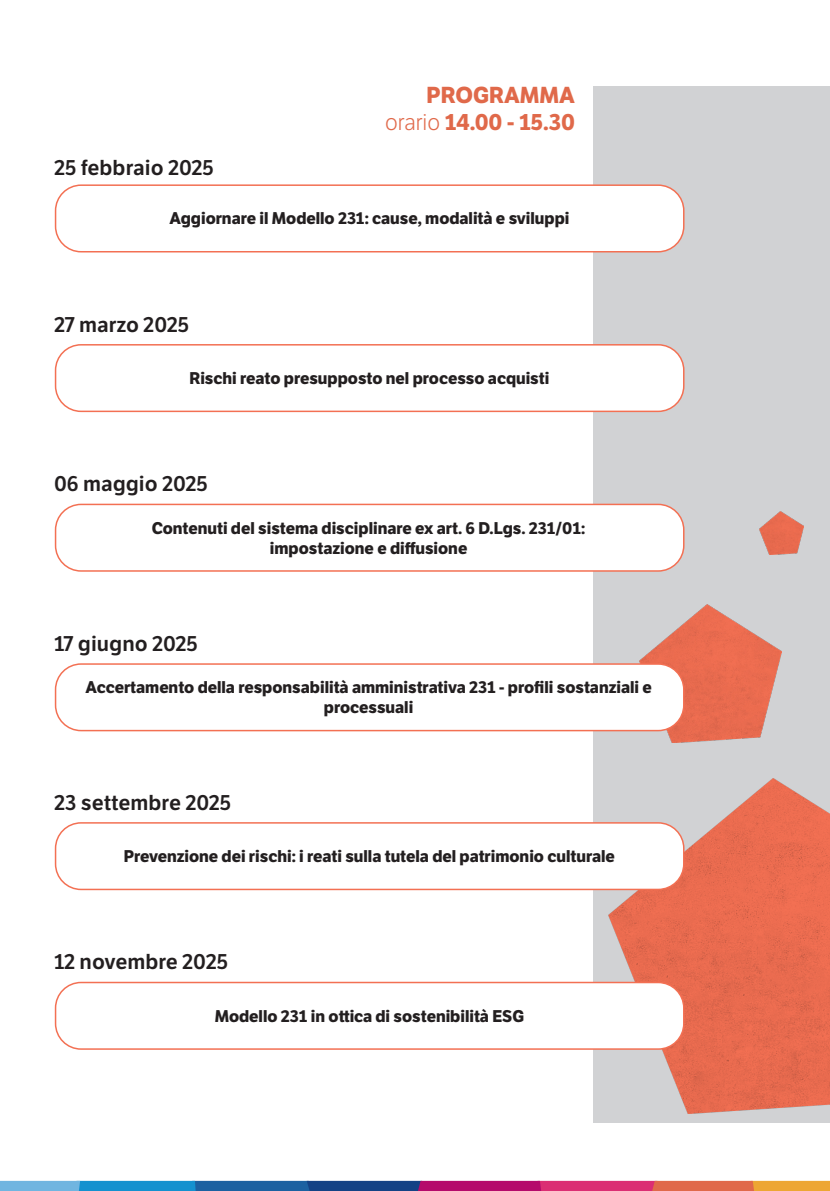
<style>
.page{position:relative;width:830px;height:1191px;background:#fff}
.page>*{position:absolute;margin:0;border:0;box-sizing:border-box;transform-origin:0 0}
.t1{font:700 22.5px "LFT Etica";color:#e0694a}
.t2{font:600 21px "LFT Etica";letter-spacing:-.005em;color:#231f20}
.t3{font:700 16.5px/19.8px "LFT Etica";color:#231f20;text-align:center}
.s1{font-weight:300}
</style>
<div class="page">
<div style="left:593px;top:86px;width:236px;height:1037px;background:#d1d2d4"></div>
<svg style="left:0;top:1180px;width:829px;height:11px;background:#876b90"></svg>
<img style="left:608px;top:778px;width:221px;height:335px">
<img style="left:639px;top:604px;width:142px;height:138px">
<img style="left:759px;top:512px;width:44px;height:42px">
<div style="left:55px;top:185px;width:628px;height:67px;background:#fff;border-radius:26px"></div>
<div style="left:55px;top:184px;width:629px;height:68px;border:2px solid #f37053;border-radius:26px"></div>
<div style="left:55px;top:345px;width:628px;height:66px;background:#fff;border-radius:26px"></div>
<div style="left:55px;top:344px;width:629px;height:68px;border:2px solid #f37053;border-radius:26px"></div>
<div style="left:55px;top:504px;width:628px;height:67px;background:#fff;border-radius:26px"></div>
<div style="left:55px;top:503px;width:629px;height:69px;border:2px solid #f37053;border-radius:26px"></div>
<div style="left:55px;top:664px;width:628px;height:66px;background:#fff;border-radius:26px"></div>
<div style="left:55px;top:663px;width:629px;height:68px;border:2px solid #f37053;border-radius:26px"></div>
<div style="left:55px;top:823px;width:628px;height:66px;background:#fff;border-radius:26px"></div>
<div style="left:55px;top:822px;width:629px;height:68px;border:2px solid #f37053;border-radius:26px"></div>
<div style="left:55px;top:982px;width:628px;height:67px;background:#fff;border-radius:26px"></div>
<div style="left:55px;top:981px;width:629px;height:68px;border:2px solid #f37053;border-radius:26px"></div>
<p class="t2" style="left:54px;top:155px;width:161px">25 febbraio 2025</p>
<p class="t1" style="left:426px;top:81px;width:150px">PROGRAMMA</p>
<p class="t1" style="left:385px;top:108px;width:191px"><span class="s1">orario</span> 14.00 - 15.30</p>
<p class="t3" style="left:169px;top:209px;width:401px">Aggiornare il Modello 231: cause, modalità e sviluppi</p>
<p class="t2" style="left:54px;top:311px;width:137px">27 marzo 2025</p>
<p class="t3" style="left:189px;top:368px;width:361px">Rischi reato presupposto nel processo acquisti</p>
<p class="t2" style="left:54px;top:471px;width:155px">06 maggio 2025</p>
<p class="t3" style="left:152px;top:518px;width:434px">Contenuti del sistema disciplinare ex art. 6 D.Lgs. 231/01:</p>
<p class="t3" style="left:270px;top:538px;width:199px">impostazione e diffusione</p>
<p class="t2" style="left:54px;top:631px;width:145px">17 giugno 2025</p>
<p class="t3" style="left:85px;top:678px;width:567px">Accertamento della responsabilità amministrativa 231 - profili sostanziali e processuali</p>
<p class="t2" style="left:54px;top:790px;width:179px">23 settembre 2025</p>
<p class="t3" style="left:124px;top:846px;width:492px">Prevenzione dei rischi: i reati sulla tutela del patrimonio culturale</p>
<p class="t2" style="left:54px;top:949px;width:175px">12 novembre 2025</p>
<p class="t3" style="left:214px;top:1006px;width:311px">Modello 231 in ottica di sostenibilità ESG</p>
</div>
